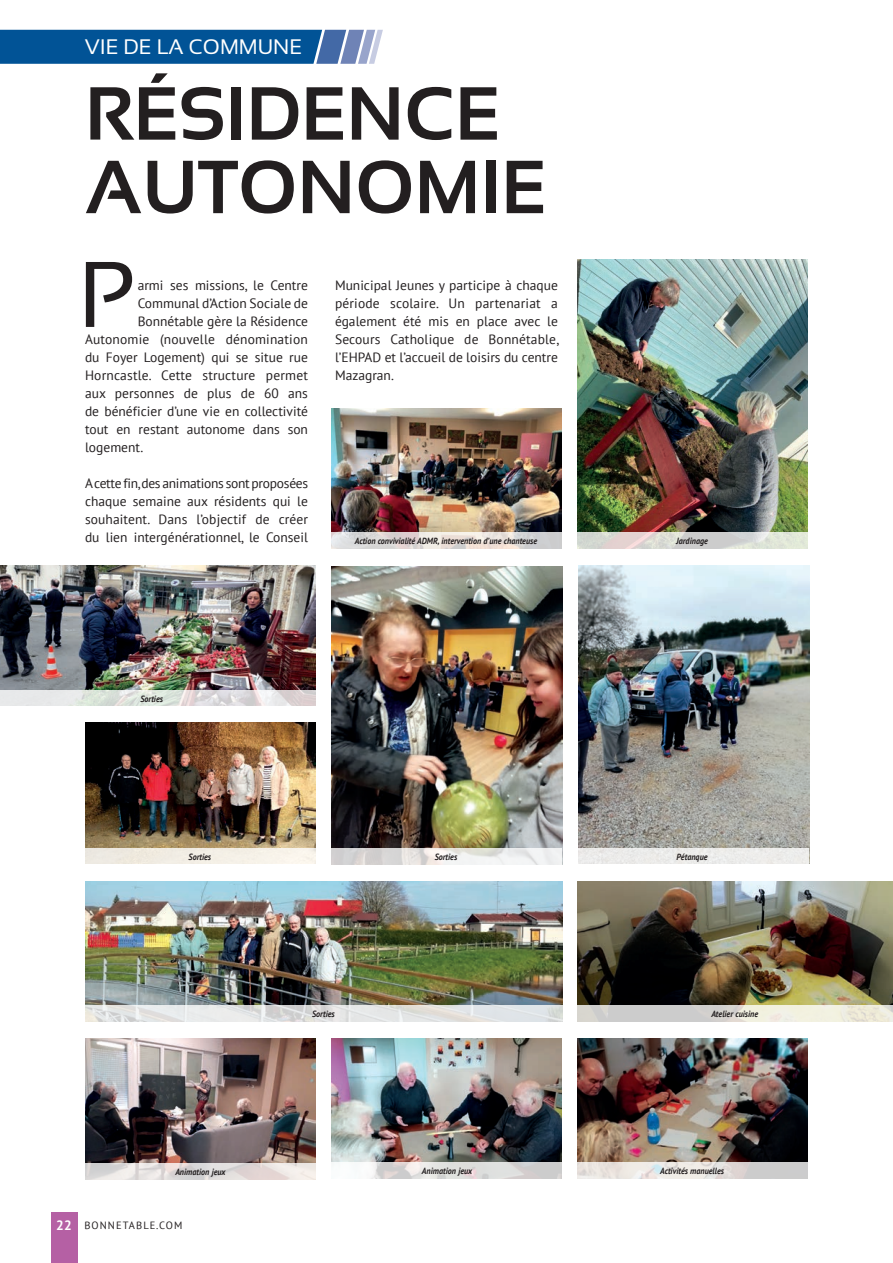
<style>
.page{position:relative;width:893px;height:1263px;background:#fff}
.page>*{position:absolute;margin:0;border:0;box-sizing:border-box;transform-origin:0 0}
.t1{font:93px "Sansation";color:#231f20}
.t2{font:700 75px/73.5px "Sansation";color:#231f20}
.t3{font:21px "Sansation";color:#fff}
.Body_paragraph{font:13.5px/18px "PT Sans";color:#231f20;text-align:justify}
.t4{font:10.5px "PT Sans";letter-spacing:.1em;color:#231f20}
.Body_paragraph-2{font:italic 700 9px "PT Sans";color:#231f20;scale:.9 1}
.s1{font-weight:700;font-size:13.5px;color:#fff}
</style>
<div class="page">
<div style="left:51px;top:1212px;width:26px;height:51px;background:#b560a4"></div>
<img style="left:332px;top:567px;width:230px;height:281px">
<img style="left:85px;top:723px;width:231px;height:125px">
<img style="left:85px;top:881px;width:477px;height:124px">
<img style="left:0;top:566px;width:316px;height:124px">
<img style="left:331px;top:1039px;width:231px;height:123px">
<img style="left:85px;top:1039px;width:231px;height:124px">
<img style="left:578px;top:566px;width:231px;height:297px">
<img style="left:331px;top:408px;width:231px;height:125px">
<img style="left:577px;top:1039px;width:231px;height:123px">
<img style="left:578px;top:881px;width:315px;height:125px">
<img style="left:577px;top:259px;width:231px;height:274px">
<svg style="left:0;top:30px;width:383px;height:34px;background:#1a619f"></svg>
<svg style="left:331px;top:533px;width:231px;height:16px;background:#e0dbd8"></svg>
<svg style="left:331px;top:848px;width:231px;height:17px"></svg>
<div style="left:83px;top:848px;width:233px;height:17px;background:#f3eee5"></div>
<svg style="left:0;top:690px;width:316px;height:16px;background:#e0e1df"></svg>
<svg style="left:85px;top:1005px;width:478px;height:17px;background:#e1e3e2"></svg>
<svg style="left:577px;top:533px;width:231px;height:16px;background:#d9d8d3"></svg>
<div style="left:576px;top:848px;width:232px;height:17px;background:#ececea"></div>
<svg style="left:577px;top:1006px;width:316px;height:16px;background:#dfddd5"></svg>
<svg style="left:577px;top:1162px;width:231px;height:17px;background:#e1dddb"></svg>
<svg style="left:370px;top:1162px;width:192px;height:17px;background:#dbdad9"></svg>
<svg style="left:85px;top:1163px;width:231px;height:17px;background:#e2dddb"></svg>
<p class="t3" style="left:85px;top:35px;width:219px">VIE DE LA COMMUNE</p>
<p class="t2" style="left:85px;top:77px;width:463px">RÉSIDENCE<br>AUTONOMIE</p>
<p class="t1" style="left:78px;top:243px;width:59px">P</p>
<p class="Body_paragraph" style="left:138px;top:276px;width:172px">armi ses missions, le Centre</p>
<p class="Body_paragraph" style="left:138px;top:294px;width:172px">Communal d’Action Sociale de</p>
<p class="Body_paragraph" style="left:138px;top:312px;width:172px">Bonnétable gère la Résidence</p>
<p class="Body_paragraph" style="left:85px;top:330px;width:224px">Autonomie (nouvelle dénomination</p>
<p class="Body_paragraph" style="left:85px;top:348px;width:224px">du Foyer Logement) qui se situe rue</p>
<p class="Body_paragraph" style="left:85px;top:366px;width:224px">Horncastle. Cette structure permet</p>
<p class="Body_paragraph" style="left:85px;top:384px;width:224px">aux personnes de plus de 60 ans</p>
<p class="Body_paragraph" style="left:85px;top:402px;width:224px">de bénéficier d’une vie en collectivité</p>
<p class="Body_paragraph" style="left:85px;top:420px;width:224px">tout en restant autonome dans son</p>
<p class="Body_paragraph" style="left:85px;top:438px;width:60px">logement.</p>
<p class="Body_paragraph" style="left:85px;top:474px;width:224px">A cette fin,des animations sont proposées chaque semaine aux résidents qui le souhaitent. Dans l’objectif de créer du lien intergénérationnel, le Conseil</p>
<p class="Body_paragraph" style="left:335px;top:276px;width:225px">Municipal Jeunes y participe à chaque période scolaire. Un partenariat a également été mis en place avec le Secours Catholique de Bonnétable, l’EHPAD et l’accueil de loisirs du centre Mazagran.</p>
<p class="Body_paragraph-2" style="left:355px;top:535px;width:204px">Action convivialité ADMR, intervention d’une chanteuse</p>
<p class="Body_paragraph-2" style="left:140px;top:692px;width:27px">Sorties</p>
<p class="Body_paragraph-2" style="left:189px;top:851px;width:27px">Sorties</p>
<p class="Body_paragraph-2" style="left:435px;top:851px;width:27px">Sorties</p>
<p class="Body_paragraph-2" style="left:312px;top:1008px;width:27px">Sorties</p>
<p class="Body_paragraph-2" style="left:676px;top:535px;width:37px">Jardinage</p>
<p class="Body_paragraph-2" style="left:676px;top:851px;width:36px">Pétanque</p>
<p class="Body_paragraph-2" style="left:711px;top:1008px;width:54px">Atelier cuisine</p>
<p class="Body_paragraph-2" style="left:175px;top:1165px;width:57px">Animation jeux</p>
<p class="Body_paragraph-2" style="left:422px;top:1165px;width:57px">Animation jeux</p>
<p class="Body_paragraph-2" style="left:660px;top:1165px;width:73px">Activités manuelles</p>
<p class="t4" style="left:56px;top:1218px;width:128px"><span class="s1">22</span> BONNETABLE.COM</p>
</div>
